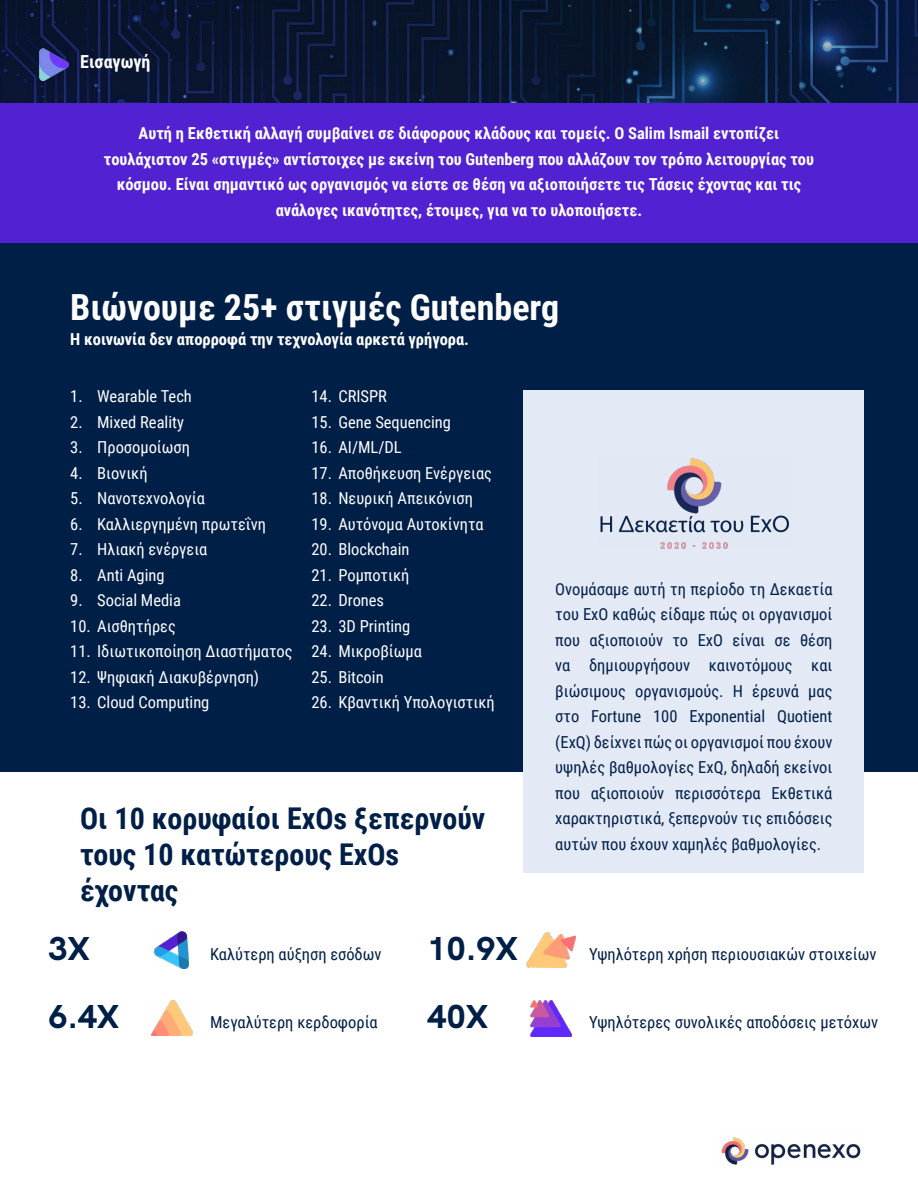
<style>
.page{position:relative;width:918px;height:1188px;background:#fff}
.page>*{position:absolute;margin:0;border:0;box-sizing:border-box;transform-origin:0 0}
.t1{font:700 36px "Roboto Condensed";color:#fff}
.t2{font:800 33px "HK Grotesk";color:#001f47}
.t3{font:700 30px/36px "Roboto Condensed";color:#001f47}
.t4{font:700 18px "Roboto Condensed";color:#fff}
.t5{font:16.5px/25.5px "Roboto Condensed";color:#001f47;text-align:justify}
.t6{font:16.5px "Roboto Condensed";color:#fff}
.t7{font:700 16.5px/25.5px "Roboto Condensed";color:#fff;text-align:center}
</style>
<div class="page">
<svg style="left:0;top:0;width:918px;height:103px;fill:#08162e"></svg>
<div style="left:0;top:243px;width:918px;height:529px;background:#001f47"></div>
<div style="left:0;top:103px;width:918px;height:140px;background:#5221d1"></div>
<div style="left:524px;top:390px;width:340px;height:483px;background:#e4e9f6"></div>
<img style="left:721px;top:1137px;width:140px;height:28px">
<img style="left:40px;top:49px;width:28px;height:31px">
<img style="left:155px;top:932px;width:34px;height:36px">
<img style="left:526px;top:932px;width:49px;height:36px">
<img style="left:151px;top:1000px;width:41px;height:35px">
<img style="left:530px;top:1000px;width:41px;height:36px">
<img style="left:600px;top:458px;width:189px;height:91px">
<p class="t4" style="left:80px;top:48px;width:72px">Εισαγωγή</p>
<p class="t7" style="left:104px;top:120px;width:712px">Αυτή η Εκθετική αλλαγή συμβαίνει σε διάφορους κλάδους και τομείς. Ο Salim Ismail εντοπίζει τουλάχιστον 25 «στιγμές» αντίστοιχες με εκείνη του Gutenberg που αλλάζουν τον τρόπο λειτουργίας του κόσμου. Είναι σημαντικό ως οργανισμός να είστε σε θέση να αξιοποιήσετε τις Τάσεις έχοντας και τις ανάλογες ικανότητες, έτοιμες, για να το υλοποιήσετε.</p>
<h1 class="t1" style="left:70px;top:282px;width:491px">Βιώνουμε 25+ στιγμές Gutenberg</h1>
<p class="t7" style="left:70px;top:326px;width:400px">Η κοινωνία δεν απορροφά την τεχνολογία αρκετά γρήγορα.</p>
<p class="t6" style="left:70px;top:385px;width:123px">1. Wearable Tech</p>
<p class="t6" style="left:70px;top:410px;width:115px">2. Mixed Reality</p>
<p class="t6" style="left:70px;top:436px;width:121px">3. Προσομοίωση</p>
<p class="t6" style="left:70px;top:461px;width:79px">4. Βιονική</p>
<p class="t6" style="left:70px;top:487px;width:136px">5. Νανοτεχνολογία</p>
<p class="t6" style="left:70px;top:512px;width:197px">6. Καλλιεργημένη πρωτεΐνη</p>
<p class="t6" style="left:70px;top:538px;width:139px">7. Ηλιακή ενέργεια</p>
<p class="t6" style="left:70px;top:563px;width:96px">8. Anti Aging</p>
<p class="t6" style="left:70px;top:589px;width:112px">9. Social Media</p>
<p class="t6" style="left:70px;top:614px;width:107px">10. Αισθητήρες</p>
<p class="t6" style="left:70px;top:640px;width:224px">11. Ιδιωτικοποίηση Διαστήματος</p>
<p class="t6" style="left:70px;top:665px;width:190px">12. Ψηφιακή Διακυβέρνηση)</p>
<p class="t6" style="left:70px;top:691px;width:141px">13. Cloud Computing</p>
<p class="t6" style="left:311px;top:385px;width:77px">14. CRISPR</p>
<p class="t6" style="left:311px;top:410px;width:141px">15. Gene Sequencing</p>
<p class="t6" style="left:311px;top:436px;width:92px">16. AI/ML/DL</p>
<p class="t6" style="left:311px;top:461px;width:182px">17. Αποθήκευση Ενέργειας</p>
<p class="t6" style="left:311px;top:487px;width:163px">18. Νευρική Απεικόνιση</p>
<p class="t6" style="left:311px;top:512px;width:174px">19. Αυτόνομα Αυτοκίνητα</p>
<p class="t6" style="left:311px;top:538px;width:100px">20. Blockchain</p>
<p class="t6" style="left:311px;top:563px;width:100px">21. Ρομποτική</p>
<p class="t6" style="left:311px;top:589px;width:74px">22. Drones</p>
<p class="t6" style="left:311px;top:614px;width:101px">23. 3D Printing</p>
<p class="t6" style="left:311px;top:640px;width:112px">24. Μικροβίωμα</p>
<p class="t6" style="left:311px;top:665px;width:74px">25. Bitcoin</p>
<p class="t6" style="left:311px;top:691px;width:185px">26. Κβαντική Υπολογιστική</p>
<p class="t5" style="left:555px;top:576px;width:279px">Ονομάσαμε αυτή τη περίοδο τη Δεκαετία του ExO καθώς είδαμε πώς οι οργανισμοί που αξιοποιούν το ExO είναι σε θέση να δημιουργήσουν καινοτόμους και βιώσιμους οργανισμούς. Η έρευνά μας στο Fortune 100 Exponential Quotient (ExQ) δείχνει πώς οι οργανισμοί που έχουν υψηλές βαθμολογίες ExQ, δηλαδή εκείνοι που αξιοποιούν περισσότερα Εκθετικά χαρακτηριστικά, ξεπερνούν τις επιδόσεις αυτών που έχουν χαμηλές βαθμολογίες.</p>
<h3 class="t3" style="left:80px;top:799px;width:407px">Οι 10 κορυφαίοι ExOs ξεπερνούν τους 10 κατώτερους ExOs έχοντας</h3>
<h2 class="t2" style="left:48px;top:923px;width:43px">3X</h2>
<p class="t5" style="left:210px;top:941px;width:173px">Καλύτερη αύξηση εσόδων</p>
<h2 class="t2" style="left:427px;top:923px;width:92px">10.9X</h2>
<p class="t5" style="left:589px;top:941px;width:289px">Υψηλότερη χρήση περιουσιακών στοιχείων</p>
<h2 class="t2" style="left:48px;top:991px;width:72px">6.4X</h2>
<p class="t5" style="left:210px;top:1009px;width:169px">Μεγαλύτερη κερδοφορία</p>
<h2 class="t2" style="left:427px;top:991px;width:62px">40X</h2>
<p class="t5" style="left:589px;top:1009px;width:291px">Υψηλότερες συνολικές αποδόσεις μετόχων</p>
</div>
